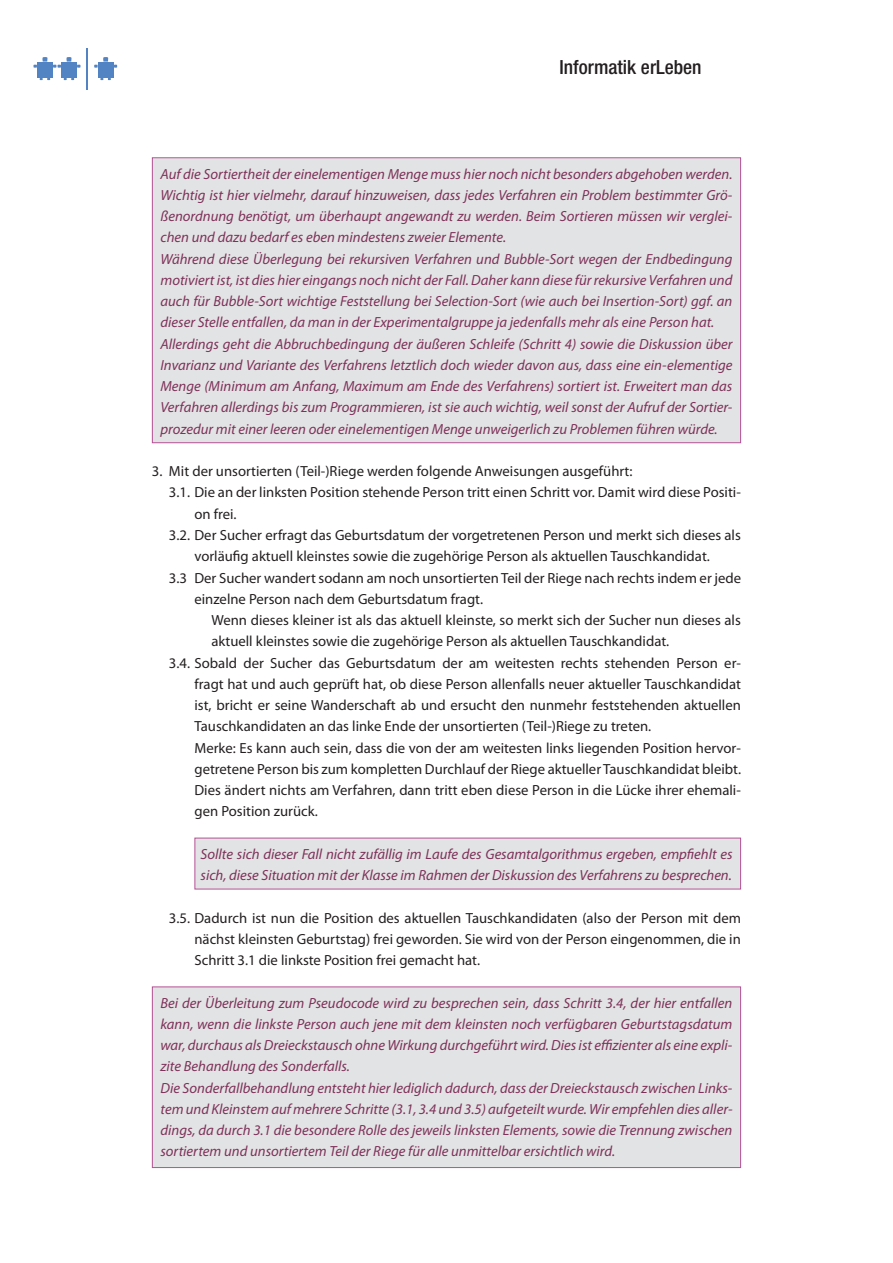
<style>
.page{position:relative;width:893px;height:1263px;background:#fff}
.page>*{position:absolute;margin:0;border:0;box-sizing:border-box;transform-origin:0 0}
.t1{font:500 condensed 19.5px "Helvetica Neue LT Std";color:#231f20}
.t2{font:italic 14.7px/21.3px "Myriad Pro";color:#7e3159}
.t3{font:14.7px/21.3px "Myriad Pro";color:#231f20;text-align:justify}
</style>
<div class="page">
<div style="left:37px;top:62px;width:15px;height:15px;background:#5283c3"></div>
<svg style="left:40px;top:78px;width:10px;height:2px"></svg>
<div style="left:61px;top:62px;width:15px;height:15px;background:#5283c3"></div>
<svg style="left:33px;top:57px;width:48px;height:11px"></svg>
<svg style="left:64px;top:78px;width:10px;height:2px"></svg>
<div style="left:98px;top:62px;width:15px;height:15px;background:#5283c3"></div>
<svg style="left:94px;top:57px;width:14px;height:11px"></svg>
<svg style="left:100px;top:78px;width:11px;height:2px"></svg>
<hr style="left:87px;top:48px;width:1px;height:42px;background:#5283c3">
<div style="left:152px;top:158px;width:588px;height:285px;background:#e2e3e4"></div>
<div style="left:152px;top:157px;width:589px;height:286px;border:1px solid #b55194"></div>
<div style="left:152px;top:987px;width:588px;height:181px;background:#e2e3e4"></div>
<div style="left:152px;top:987px;width:589px;height:181px;border:1px solid #b55194"></div>
<div style="left:195px;top:838px;width:545px;height:51px;background:#e2e3e4"></div>
<h1 class="t1" style="left:559px;top:56px;width:144px">Informatik erLeben</h1>
<p class="t2" style="left:160px;top:164px;width:573px">Auf die Sortiertheit der einelementigen Menge muss hier noch nicht besonders abgehoben werden.<br>Wichtig ist hier vielmehr, darauf hinzuweisen, dass jedes Verfahren ein Problem bestimmter Grö&shy;ßenordnung benötigt, um überhaupt angewandt zu werden. Beim Sortieren müssen wir verglei&shy;chen und dazu bedarf es eben mindestens zweier Elemente.<br>Während diese Überlegung bei rekursiven Verfahren und Bubble-Sort wegen der Endbedingung motiviert ist, ist dies hier eingangs noch nicht der Fall. Daher kann diese für rekursive Verfahren und auch für Bubble-Sort wichtige Feststellung bei Selection-Sort (wie auch bei Insertion-Sort) ggf. an dieser Stelle entfallen, da man in der Experimentalgruppe ja jedenfalls mehr als eine Person hat.<br>Allerdings geht die Abbruchbedingung der äußeren Schleife (Schritt 4) sowie die Diskussion über Invarianz und Variante des Verfahrens letztlich doch wieder davon aus, dass eine ein-elementige Menge (Minimum am Anfang, Maximum am Ende des Verfahrens) sortiert ist. Erweitert man das Verfahren allerdings bis zum Programmieren, ist sie auch wichtig, weil sonst der Aufruf der Sortier&shy;prozedur mit einer leeren oder einelementigen Menge unweigerlich zu Problemen führen würde.</p>
<p class="t3" style="left:152px;top:462px;width:482px">3. Mit der unsortierten (Teil-)Riege werden folgende Anweisungen ausgeführt:</p>
<p class="t3" style="left:169px;top:483px;width:573px">3.1. Die an der linksten Position stehende Person tritt einen Schritt vor. Damit wird diese Positi-</p>
<p class="t3" style="left:194px;top:504px;width:44px">on frei.</p>
<p class="t3" style="left:169px;top:525px;width:573px">3.2. Der Sucher erfragt das Geburtsdatum der vorgetretenen Person und merkt sich dieses als</p>
<p class="t3" style="left:194px;top:547px;width:517px">vorläufig aktuell kleinstes sowie die zugehörige Person als aktuellen Tauschkandidat.</p>
<p class="t3" style="left:169px;top:568px;width:573px">3.3 Der Sucher wandert sodann am noch unsortierten Teil der Riege nach rechts indem er jede</p>
<p class="t3" style="left:194px;top:589px;width:290px">einzelne Person nach dem Geburtsdatum fragt.</p>
<p class="t3" style="left:211px;top:610px;width:531px">Wenn dieses kleiner ist als das aktuell kleinste, so merkt sich der Sucher nun dieses als</p>
<p class="t3" style="left:211px;top:632px;width:459px">aktuell kleinstes sowie die zugehörige Person als aktuellen Tauschkandidat.</p>
<p class="t3" style="left:169px;top:653px;width:573px">3.4. Sobald der Sucher das Geburtsdatum der am weitesten rechts stehenden Person er-</p>
<p class="t3" style="left:194px;top:674px;width:548px">fragt hat und auch geprüft hat, ob diese Person allenfalls neuer aktueller Tauschkandidat</p>
<p class="t3" style="left:194px;top:695px;width:548px">ist, bricht er seine Wanderschaft ab und ersucht den nunmehr feststehenden aktuellen</p>
<p class="t3" style="left:194px;top:717px;width:458px">Tauschkandidaten an das linke Ende der unsortierten (Teil-)Riege zu treten.</p>
<p class="t3" style="left:194px;top:738px;width:548px">Merke: Es kann auch sein, dass die von der am weitesten links liegenden Position hervor-</p>
<p class="t3" style="left:194px;top:759px;width:548px">getretene Person bis zum kompletten Durchlauf der Riege aktueller Tauschkandidat bleibt.</p>
<p class="t3" style="left:194px;top:780px;width:548px">Dies ändert nichts am Verfahren, dann tritt eben diese Person in die Lücke ihrer ehemali-</p>
<p class="t3" style="left:194px;top:802px;width:125px">gen Position zurück.</p>
<p class="t2" style="left:201px;top:844px;width:533px">Sollte sich dieser Fall nicht zufällig im Laufe des Gesamtalgorithmus ergeben, empfiehlt es sich, diese Situation mit der Klasse im Rahmen der Diskussion des Verfahrens zu besprechen.</p>
<p class="t3" style="left:194px;top:908px;width:548px;text-indent:-26px">3.5. Dadurch ist nun die Position des aktuellen Tauschkandidaten (also der Person mit dem nächst kleinsten Geburtstag) frei geworden. Sie wird von der Person eingenommen, die in Schritt 3.1 die linkste Position frei gemacht hat.</p>
<p class="t2" style="left:160px;top:993px;width:573px">Bei der Überleitung zum Pseudocode wird zu besprechen sein, dass Schritt 3.4, der hier entfallen kann, wenn die linkste Person auch jene mit dem kleinsten noch verfügbaren Geburtstagsdatum war, durchaus als Dreieckstausch ohne Wirkung durchgeführt wird. Dies ist effizienter als eine expli&shy;zite Behandlung des Sonderfalls.<br>Die Sonderfallbehandlung entsteht hier lediglich dadurch, dass der Dreieckstausch zwischen Links&shy;tem und Kleinstem auf mehrere Schritte (3.1, 3.4 und 3.5) aufgeteilt wurde. Wir empfehlen dies aller&shy;dings, da durch 3.1 die besondere Rolle des jeweils linksten Elements, sowie die Trennung zwischen sortiertem und unsortiertem Teil der Riege für alle unmittelbar ersichtlich wird.</p>
</div>
